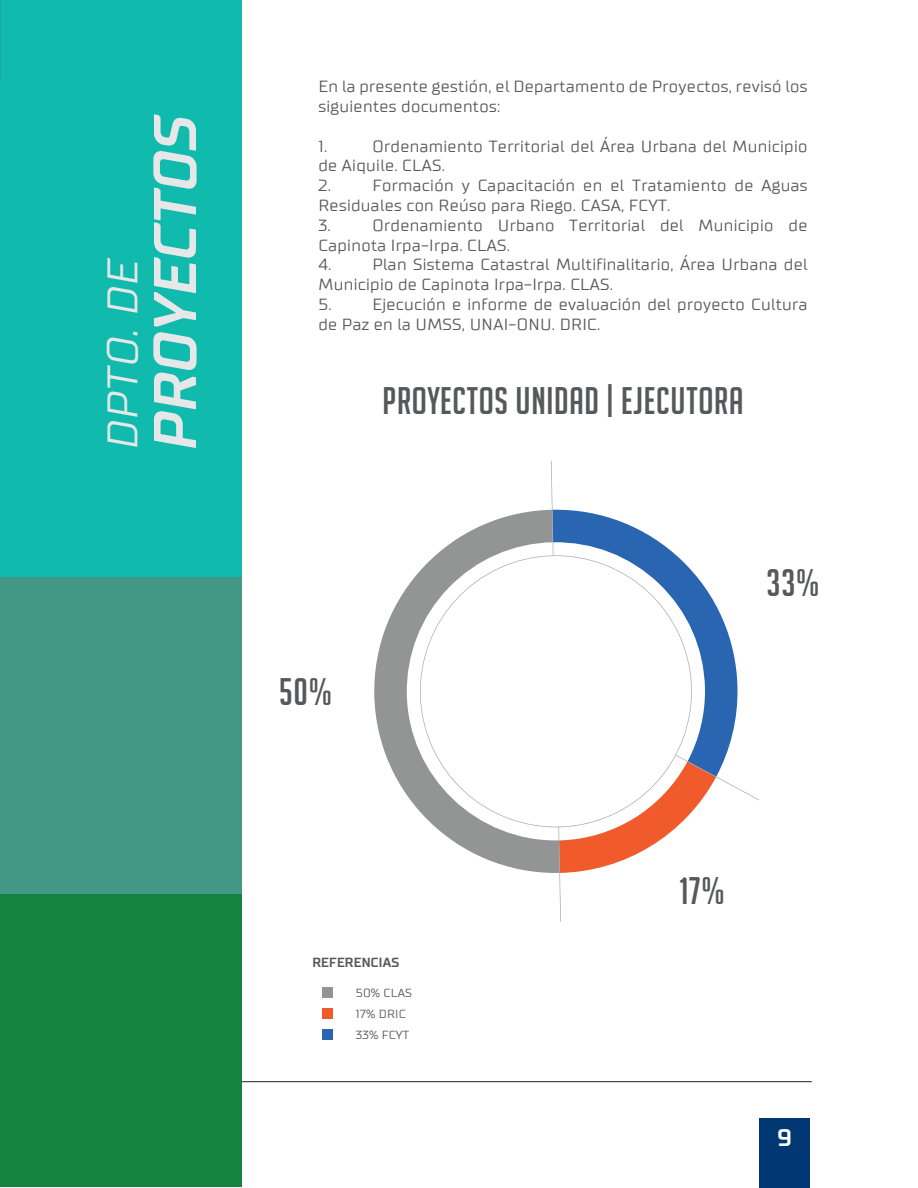
<style>
.page{position:relative;width:918px;height:1188px;background:#fff}
.page>*{position:absolute;margin:0;border:0;box-sizing:border-box;transform-origin:0 0}
.t1{font:italic 700 60px "TT Supermolot";color:#e6e7e9}
.t2{font:italic 43.5px "TT Supermolot";color:#e6e7e9}
.t3{font:37.5px "Big Noodle Titling";letter-spacing:.02em;color:#57585a}
.t4{font:700 24px "TT Supermolot";color:#fff}
.t5{font:16.5px/19.8px "TT Supermolot";letter-spacing:.02em;color:#57585a}
.t6{font:700 13.5px "TT Supermolot";letter-spacing:.02em;color:#57585a}
.t7{font:12px/21.3px "TT Supermolot";letter-spacing:.02em;color:#57585a}
</style>
<div class="page">
<div style="left:759px;top:1118px;width:51px;height:70px;background:#013874"></div>
<hr style="left:106px;top:1081px;width:706px;height:1px;background:#231f20">
<div style="left:0;top:894px;width:242px;height:293px;background:#13833f"></div>
<div style="left:0;top:0;width:242px;height:577px;background:#10baac"></div>
<div style="left:0;top:577px;width:242px;height:317px;background:#439785"></div>
<svg style="left:554px;top:509px;width:184px;height:246px"></svg>
<svg style="left:374px;top:510px;width:186px;height:363px"></svg>
<svg style="left:401px;top:551px;width:295px;height:280px"></svg>
<svg style="left:551px;top:461px;width:3px;height:95px"></svg>
<svg style="left:558px;top:755px;width:201px;height:167px"></svg>
<div style="left:322px;top:987px;width:11px;height:11px;background:#939595"></div>
<div style="left:322px;top:1008px;width:11px;height:11px;background:#f15a29"></div>
<div style="left:322px;top:1030px;width:11px;height:10px;background:#2a65b1"></div>
<h2 class="t2" style="left:96px;top:449px;width:193px;rotate:-90deg">DPTO. DE</h2>
<h1 class="t1" style="left:138px;top:449px;width:337px;rotate:-90deg">PROYECTOS</h1>
<p class="t5" style="left:318px;top:76px;width:491px">En la presente gestión, el Departamento de Proyectos, revisó los siguientes documentos:</p>
<p class="t5" style="left:318px;top:136px;width:10px">1.</p>
<p class="t5" style="left:318px;top:136px;width:490px;text-indent:54px">Ordenamiento Territorial del Área Urbana del Municipio de Aiquile. CLAS.<br>2.</p>
<p class="t5" style="left:318px;top:175px;width:490px;text-indent:54px">Formación y Capacitación en el Tratamiento de Aguas<br>Residuales con Reúso para Riego. CASA, FCYT.<br>3.</p>
<p class="t5" style="left:318px;top:215px;width:490px;text-indent:54px">Ordenamiento Urbano Territorial del Municipio de<br>Capinota Irpa-Irpa. CLAS.<br>4.</p>
<p class="t5" style="left:318px;top:255px;width:490px;text-indent:54px">Plan Sistema Catastral Multifinalitario, Área Urbana del<br>Municipio de Capinota Irpa-Irpa. CLAS.<br>5.</p>
<p class="t5" style="left:318px;top:294px;width:490px;text-indent:54px">Ejecución e informe de evaluación del proyecto Cultura de Paz en la UMSS, UNAI-ONU. DRIC.</p>
<h3 class="t3" style="left:383px;top:380px;width:362px">PROYECTOS UNIDAD | EJECUTORA</h3>
<h3 class="t3" style="left:279px;top:671px;width:54px">50%</h3>
<h3 class="t3" style="left:767px;top:562px;width:54px">33%</h3>
<p class="t6" style="left:312px;top:953px;width:88px">REFERENCIAS</p>
<p class="t7" style="left:356px;top:982px;width:58px">50% CLAS<br>17% DRIC<br>33% FCYT</p>
<h3 class="t3" style="left:679px;top:870px;width:47px">17%</h3>
<h3 class="t4" style="left:777px;top:1123px;width:16px">9</h3>
</div>
